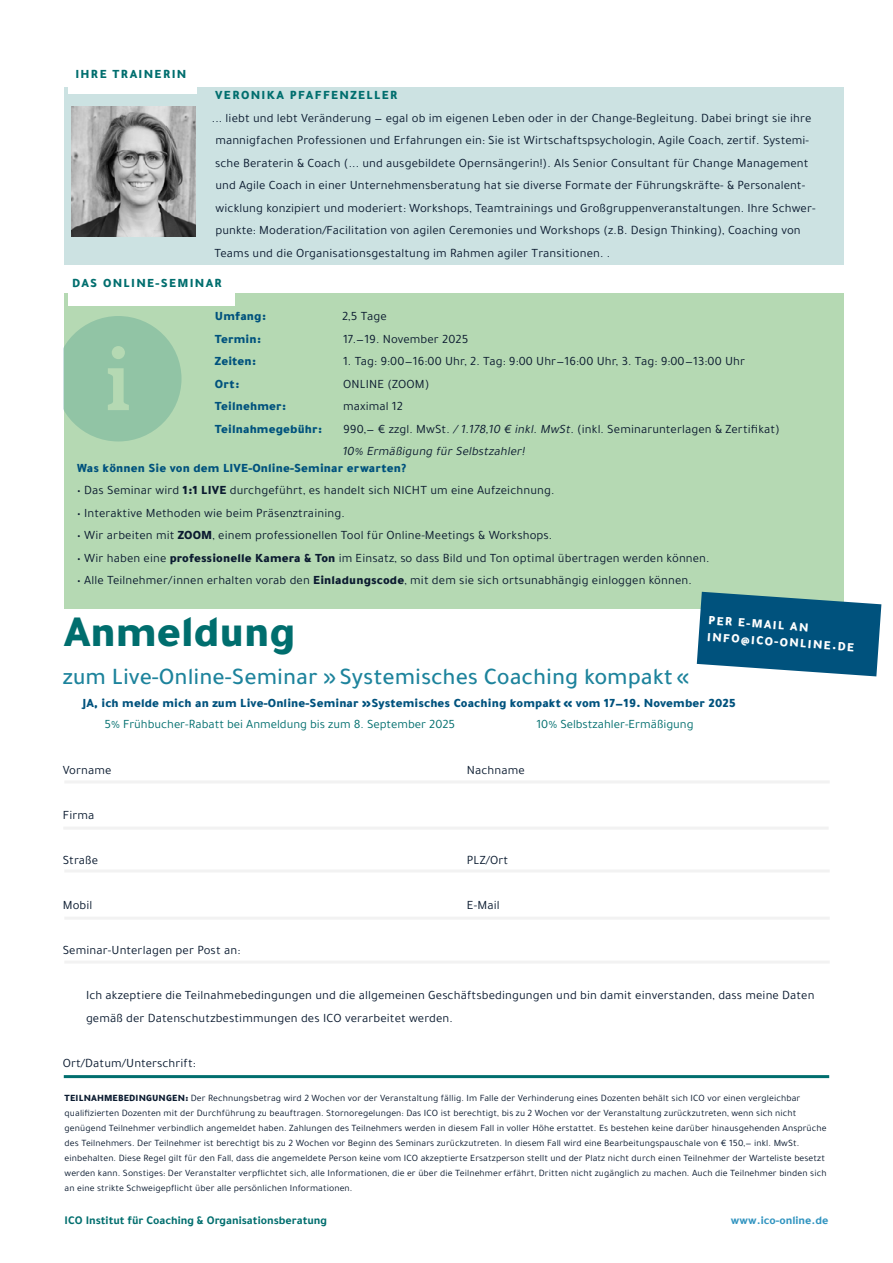
<style>
.page{position:relative;width:893px;height:1263px;background:#fff}
.page>*{position:absolute;margin:0;border:0;box-sizing:border-box;transform-origin:0 0}
.t1{font:900 45px "Tajawal";color:#006e6e}
.t2{font:500 24px "Tajawal";color:#1d839c}
.t3{font:12.75px/22.5px "Tajawal";letter-spacing:.01em;color:#0b1b30}
.t4{font:900 12.75px "Tajawal";letter-spacing:.01em;color:#00527d}
.t5{font:12.75px "Tajawal";color:#006e6e}
.t6{font:900 12.75px "Tajawal";letter-spacing:.1em;color:#006e6e}
.t7{font:900 12.75px/16.5px "Tajawal";color:#fff}
.t8{font:700 12px "Tajawal";color:#006e6e}
.t9{font:700 12px "Tajawal";color:#3194c0}
.t10{font:9.75px/15px "Tajawal";letter-spacing:.01em;color:#0b1b30}
.s1{font-style:italic}
.s2{font-weight:900}
.s3{font-weight:700;color:#00527e}
</style>
<div class="page">
<hr style="left:64px;top:780px;width:766px;height:3px;background:#f2f2f2">
<hr style="left:63px;top:827px;width:766px;height:3px;background:#f2f2f2">
<hr style="left:64px;top:869px;width:766px;height:3px;background:#f2f2f2">
<hr style="left:64px;top:917px;width:766px;height:3px;background:#f2f2f2">
<hr style="left:64px;top:960px;width:766px;height:3px;background:#f2f2f2">
<hr style="left:64px;top:1075px;width:765px;height:3px;background:#006e6e">
<div style="left:64px;top:293px;width:779px;height:316px;background:#b5d9b3"></div>
<svg style="left:64px;top:316px;width:117px;height:125px"></svg>
<svg style="left:697px;top:592px;width:184px;height:84px;background:#246b8d"></svg>
<div style="left:64px;top:87px;width:779px;height:178px;background:#cce2e2"></div>
<div style="left:68px;top:59px;width:129px;height:35px;background:#fff"></div>
<div style="left:68px;top:269px;width:167px;height:37px;background:#fff"></div>
<img style="left:71px;top:106px;width:125px;height:130px">
<p class="t6" style="left:75px;top:63px;width:112px">IHRE TRAINERIN</p>
<p class="t6" style="left:215px;top:84px;width:184px">VERONIKA PFAFFENZELLER</p>
<p class="t3" style="left:212px;top:106px;width:605px">... liebt und lebt Veränderung — egal ob im eigenen Leben oder in der Change-Begleitung. Dabei bringt sie ihre mannigfachen Professionen und Erfahrungen ein: Sie ist Wirtschaftspsychologin, Agile Coach, zertif. Systemi&shy;sche Beraterin &amp; Coach (... und ausgebildete Opernsängerin!). Als Senior Consultant für Change Management und Agile Coach in einer Unternehmensberatung hat sie diverse Formate der Führungskräfte- &amp; Personalent&shy;wicklung konzipiert und moderiert: Workshops, Teamtrainings und Großgruppenveranstaltungen. Ihre Schwer&shy;punkte: Moderation/Facilitation von agilen Ceremonies und Workshops (z.B. Design Thinking), Coaching von Teams und die Organisationsgestaltung im Rahmen agiler Transitionen. .</p>
<p class="t6" style="left:72px;top:272px;width:151px">DAS ONLINE-SEMINAR</p>
<p class="t4" style="left:215px;top:305px;width:53px">Umfang:</p>
<p class="t3" style="left:342px;top:305px;width:46px">2,5 Tage</p>
<p class="t4" style="left:215px;top:328px;width:48px">Termin:</p>
<p class="t3" style="left:343px;top:327px;width:127px">17.—19. November 2025</p>
<p class="t4" style="left:215px;top:350px;width:43px">Zeiten:</p>
<p class="t3" style="left:343px;top:350px;width:404px">1. Tag: 9:00—16:00 Uhr, 2. Tag: 9:00 Uhr—16:00 Uhr, 3. Tag: 9:00—13:00 Uhr</p>
<p class="t4" style="left:215px;top:373px;width:26px">Ort:</p>
<p class="t3" style="left:343px;top:372px;width:88px">ONLINE (ZOOM)</p>
<p class="t4" style="left:215px;top:395px;width:73px">Teilnehmer:</p>
<p class="t3" style="left:343px;top:395px;width:61px">maximal 12</p>
<p class="t4" style="left:215px;top:418px;width:109px">Teilnahmegebühr:</p>
<p class="t3" style="left:342px;top:417px;width:439px">990,— € zzgl. MwSt. <span class="s1">/1.178,10 € inkl.MwSt.</span>(inkl. Seminarunterlagen &amp; Zertifikat)<br><span class="s1">10% Ermäßigung fürSelbstzahler!</span></p>
<p class="t4" style="left:77px;top:456px;width:331px">Was können Sie von dem LIVE-Online-Seminar erwarten?</p>
<p class="t3" style="left:77px;top:479px;width:479px">• Das Seminar wird <span class="s2">1:1 LIVE</span> durchgeführt, es handelt sich NICHT um eine Aufzeichnung.</p>
<p class="t3" style="left:77px;top:501px;width:269px">• Interaktive Methoden wie beim Präsenztraining.</p>
<p class="t3" style="left:77px;top:524px;width:476px">• Wir arbeiten mit <span class="s2">ZOOM</span>, einem professionellen Tool für Online-Meetings &amp; Workshops.</p>
<p class="t3" style="left:77px;top:546px;width:634px">• Wir haben eine <span class="s2">professionelle Kamera &amp; Ton</span> im Einsatz, so dass Bild und Ton optimal übertragen werden können.</p>
<p class="t3" style="left:77px;top:569px;width:616px">• Alle Teilnehmer/innen erhalten vorab den <span class="s2">Einladungscode</span>, mit dem sie sich ortsunabhängig einloggen können.</p>
<h1 class="t1" style="left:64px;top:593px;width:233px">Anmeldung</h1>
<p class="t7" style="left:709px;top:611px;width:149px;rotate:4deg">PER E-MAIL AN<br>INFO@ICO-ONLINE.DE</p>
<h2 class="t2" style="left:63px;top:660px;width:628px">zum Live-Online-Seminar » Systemisches Coaching kompakt «</h2>
<p class="t4" style="left:83px;top:691px;width:655px">JA, ich melde mich an zum Live-Online-Seminar »Systemisches Coaching kompakt « vom 17<span class="s3">—</span>19. November 2025</p>
<p class="t5" style="left:104px;top:715px;width:352px">5% Frühbucher-Rabatt bei Anmeldung bis zum 8. September 2025</p>
<p class="t5" style="left:536px;top:715px;width:158px">10% Selbstzahler-Ermäßigung</p>
<p class="t3" style="left:467px;top:759px;width:59px">Nachname</p>
<p class="t3" style="left:63px;top:759px;width:50px">Vorname</p>
<p class="t3" style="left:63px;top:804px;width:33px">Firma</p>
<p class="t3" style="left:63px;top:849px;width:37px">Straße</p>
<p class="t3" style="left:63px;top:894px;width:31px">Mobil</p>
<p class="t3" style="left:63px;top:939px;width:179px">Seminar-Unterlagen per Post an:</p>
<p class="t3" style="left:86px;top:984px;width:730px">Ich akzeptiere die Teilnahmebedingungen und die allgemeinen Geschäftsbedingungen und bin damit einverstanden, dass meine Daten gemäß der Datenschutzbestimmungen des ICO verarbeitet werden.</p>
<p class="t3" style="left:63px;top:1051px;width:135px">Ort/Datum/Unterschrift:</p>
<p class="t10" style="left:65px;top:1090px;width:764px"><span class="s2">TEILNAHMEBEDINGUNGEN:</span> Der Rechnungsbetrag wird 2 Wochen vor der Veranstaltung fällig. Im Falle der Verhinderung eines Dozenten behält sich ICO vor einen vergleichbar qualifizierten Dozenten mit der Durchführung zu beauftragen. Stornoregelungen: Das ICO ist berechtigt, bis zu 2 Wochen vor der Veranstaltung zurückzutreten, wenn sich nicht genügend Teilnehmer verbindlich angemeldet haben. Zahlungen des Teilnehmers werden in diesem Fall in voller Höhe erstattet. Es bestehen keine darüber hinausgehenden Ansprüche des Teilnehmers. Der Teilnehmer ist berechtigt bis zu 2 Wochen vor Beginn des Seminars zurückzutreten. In diesem Fall wird eine Bearbeitungspauschale von € 150,— inkl. MwSt. einbehalten. Diese Regel gilt für den Fall, dass die angemeldete Person keine vom ICO akzeptierte Ersatzperson stellt und der Platz nicht durch einen Teilnehmer der Warteliste besetzt werden kann. Sonstiges: Der Veranstalter verpflichtet sich, alle Informationen, die er über die Teilnehmer erfährt, Dritten nicht zugänglich zu machen. Auch die Teilnehmer binden sich an eine strikte Schweigepflicht über alle persönlichen Informationen.</p>
<p class="t3" style="left:467px;top:849px;width:43px">PLZ/Ort</p>
<p class="t3" style="left:467px;top:894px;width:34px">E-Mail</p>
<p class="t8" style="left:65px;top:1211px;width:264px">ICO Institut für Coaching &amp; Organisationsberatung</p>
<p class="t9" style="left:731px;top:1211px;width:99px">www.ico-online.de</p>
</div>
